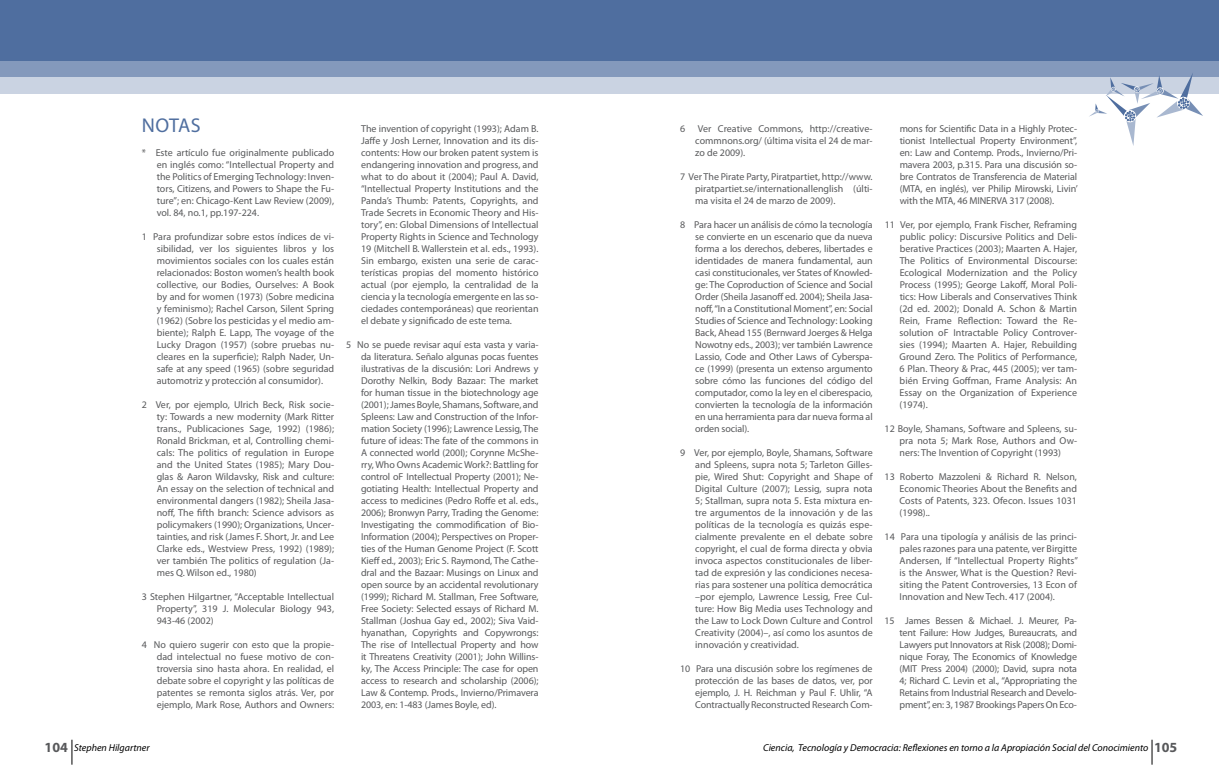
<style>
.page{position:relative;width:1219px;height:780px;background:#fff}
.page>*{position:absolute;margin:0;border:0;box-sizing:border-box;transform-origin:0 0}
.t1{font:20px "Myriad Pro";letter-spacing:.01em;color:#4f6e9f}
.t2{font:10px/12px "Myriad Pro";color:#58595b;text-align:justify}
.t3{font:italic 10px "Myriad Pro";color:#000}
.s1{font-weight:700;font-style:normal;font-size:14px;color:#58595b}
</style>
<div class="page">
<div style="left:0;top:42px;width:1219px;height:52px;background:#cad3e2"></div>
<div style="left:0;top:26px;width:1219px;height:51px;background:#8499bc"></div>
<svg style="left:71px;top:739px;width:1px;height:25px"></svg>
<svg style="left:1151px;top:739px;width:1px;height:25px"></svg>
<div style="left:0;top:0;width:1219px;height:60px;background:#4f6e9f"></div>
<svg style="left:1089px;top:73px;width:114px;height:73px"></svg>
<h1 class="t1" style="left:142px;top:113px;width:60px">notas</h1>
<p class="t2" style="left:157px;top:146px;width:179px;text-indent:-15px">* Este artículo fue originalmente publicado en inglés como: “Intellectual Property and the Politics of Emerging Technology: Inven&shy;tors, Citizens, and Powers to Shape the Fu&shy;ture”; en: Chicago-Kent Law Review (2009), vol. 84, no.1, pp.197-224.</p>
<p class="t2" style="left:157px;top:230px;width:179px;text-indent:-15px">1 Para profundizar sobre estos índices de vi&shy;sibilidad, ver los siguientes libros y los movimientos sociales con los cuales están relacionados: Boston women’s health book collective, our Bodies, Ourselves: A Book by and for women (1973) (Sobre medicina y feminismo); Rachel Carson, Silent Spring (1962) (Sobre los pesticidas y el medio am&shy;biente); Ralph E. Lapp, The voyage of the Lucky Dragon (1957) (sobre pruebas nu&shy;cleares en la superficie); Ralph Nader, Un&shy;safe at any speed (1965) (sobre seguridad automotriz y protección al consumidor).</p>
<p class="t2" style="left:157px;top:398px;width:179px;text-indent:-15px">2 Ver, por ejemplo, Ulrich Beck, Risk socie&shy;ty: Towards a new modernity (Mark Ritter trans., Publicaciones Sage, 1992) (1986); Ronald Brickman, et al, Controlling chemi&shy;cals: The politics of regulation in Europe and the United States (1985); Mary Dou&shy;glas &amp; Aaron Wildavsky, Risk and culture:<br>An essay on the selection of technical and environmental dangers (1982); Sheila Jasa&shy;noff, The fifth branch: Science advisors as policymakers (1990); Organizations, Uncer&shy;tainties, and risk (James F. Short, Jr. and Lee Clarke eds., Westview Press, 1992) (1989); ver también The politics of regulation (Ja&shy;mes Q. Wilson ed., 1980)</p>
<p class="t2" style="left:157px;top:590px;width:179px;text-indent:-15px">3 Stephen Hilgartner, “Acceptable Intellectual Property”, 319 J. Molecular Biology 943, 943-46 (2002)</p>
<p class="t2" style="left:157px;top:638px;width:179px;text-indent:-15px">4 No quiero sugerir con esto que la propie&shy;dad intelectual no fuese motivo de con&shy;troversia sino hasta ahora. En realidad, el debate sobre el copyright y las políticas de patentes se remonta siglos atrás. Ver, por ejemplo, Mark Rose, Authors and Owners:</p>
<p class="t2" style="left:361px;top:122px;width:179px">The invention of copyright (1993); Adam B.<br>Jaffe y Josh Lerner, Innovation and its dis&shy;contents: How our broken patent system is endangering innovation and progress, and what to do about it (2004); Paul A. David, “Intellectual Property Institutions and the Panda’s Thumb: Patents, Copyrights, and Trade Secrets in Economic Theory and His&shy;tory”, en: Global Dimensions of Intellectual Property Rights in Science and Technology 19 (Mitchell B. Wallerstein et aI. eds., 1993).<br>Sin embargo, existen una serie de carac&shy;terísticas propias del momento histórico actual (por ejemplo, la centralidad de la ciencia y la tecnología emergente en las so&shy;ciedades contemporáneas) que reorientan el debate y significado de este tema.</p>
<p class="t2" style="left:361px;top:338px;width:179px;text-indent:-15px">5 No se puede revisar aquí esta vasta y varia&shy;da literatura. Señalo algunas pocas fuentes ilustrativas de la discusión: Lori Andrews y Dorothy Nelkin, Body Bazaar: The market for human tissue in the biotechnology age (2001); James Boyle, Shamans, Software, and Spleens: Law and Construction of the Infor&shy;mation Society (1996); Lawrence Lessig, The future of ideas: The fate of the commons in A connected world (200I); Corynne McShe&shy;rry, Who Owns Academic Work?: Battling for control oF Intellectual Property (2001); Ne&shy;gotiating Health: Intellectual Property and access to medicines (Pedro Roffe et al. eds., 2006); Bronwyn Parry, Trading the Genome:<br>Investigating the commodification of Bio-Information (2004); Perspectives on Proper&shy;ties of the Human Genome Project (F. Scott Kieff ed., 2003); Eric S. Raymond, The Cathe&shy;dral and the Bazaar: Musings on Linux and open source by an accidental revolutionary (1999); Richard M. Stallman, Free Software, Free Society: Selected essays of Richard M.<br>Stallman (Joshua Gay ed., 2002); Siva Vaid&shy;hyanathan, Copyrights and Copywrongs:<br>The rise of Intellectual Property and how it Threatens Creativity (2001); John Willins&shy;ky, The Access Principle: The case for open access to research and scholarship (2006); Law &amp; Contemp. Prods., Invierno/Primavera 2003, en: 1-483 (James Boyle, ed).</p>
<p class="t2" style="left:680px;top:122px;width:7px">6</p>
<p class="t2" style="left:695px;top:122px;width:179px">Ver Creative Commons, http://creative&shy;commnons.org/ (última visita el 24 de mar&shy;zo de 2009).</p>
<p class="t2" style="left:695px;top:170px;width:179px;text-indent:-15px">7 Ver The Pirate Party, Piratpartiet, http://www. piratpartiet.se/internationallenglish (últi&shy;ma visita el 24 de marzo de 2009).</p>
<p class="t2" style="left:695px;top:218px;width:179px;text-indent:-15px">8 Para hacer un análisis de cómo la tecnología se convierte en un escenario que da nueva forma a los derechos, deberes, libertades e identidades de manera fundamental, aun casi constitucionales, ver States of Knowled&shy;ge: The Coproduction of Science and Social Order (Sheila Jasanoff ed. 2004); Sheila Jasa&shy;noff, “In a Constitutional Moment”, en: Social Studies of Science and Technology: Looking Back, Ahead 155 (Bernward Joerges &amp; Helga Nowotny eds., 2003); ver también Lawrence Lassio, Code and Other Laws of Cyberspa&shy;ce (1999) (presenta un extenso argumento sobre cómo las funciones del código del computador, como la ley en el ciberespacio, convierten la tecnología de la información en una herramienta para dar nueva forma al orden social).</p>
<p class="t2" style="left:695px;top:446px;width:179px;text-indent:-15px">9 Ver, por ejemplo, Boyle, Shamans, Software and Spleens, supra nota 5; Tarleton Gilles&shy;pie, Wired Shut: Copyright and Shape of Digital Culture (2007); Lessig, supra nota 5; Stallman, supra nota 5. Esta mixtura en&shy;tre argumentos de la innovación y de las políticas de la tecnología es quizás espe&shy;cialmente prevalente en el debate sobre copyright, el cual de forma directa y obvia invoca aspectos constitucionales de liber&shy;tad de expresión y las condiciones necesa&shy;rias para sostener una política democrática –por ejemplo, Lawrence Lessig, Free Cul&shy;ture: How Big Media uses Technology and the Law to Lock Down Culture and Control Creativity (2004)–, así como los asuntos de innovación y creatividad.</p>
<p class="t2" style="left:695px;top:662px;width:179px;text-indent:-15px">10 Para una discusión sobre los regímenes de protección de las bases de datos, ver, por ejemplo, J. H. Reichman y Paul F. Uhlir, “A Contractually Reconstructed Research Com-</p>
<p class="t2" style="left:900px;top:122px;width:180px">mons for Scientific Data in a Highly Protec&shy;tionist Intellectual Property Environment”, en: Law and Contemp. Prods., Invierno/Pri&shy;mavera 2003, p.315. Para una discusión so&shy;bre Contratos de Transferencia de Material (MTA, en inglés), ver Philip Mirowski, Livin’ with the MTA, 46 MINERVA</p>
<p class="t2" style="left:1009px;top:194px;width:46px">317 (2008).</p>
<p class="t2" style="left:900px;top:218px;width:179px;text-indent:-15px">11 Ver, por ejemplo, Frank Fischer, Reframing public policy: Discursive Politics and Deli&shy;berative Practices (2003); Maarten A. Hajer, The Politics of Environmental Discourse:<br>Ecological Modernization and the Policy Process (1995); George Lakoff, Moral Poli&shy;tics: How Liberals and Conservatives Think (2d ed. 2002); Donald A. Schon &amp; Martin Rein, Frame Reflection: Toward the Re&shy;solution oF Intractable Policy Controver&shy;sies (1994); Maarten A. Hajer, Rebuilding Ground Zero. The Politics of Performance, 6 Plan. Theory &amp; Prac, 445 (2005); ver tam&shy;bién Erving Goffman, Frame Analysis: An Essay on the Organization of Experience (1974).</p>
<p class="t2" style="left:900px;top:422px;width:179px;text-indent:-15px">12 Boyle, Shamans, Software and Spleens, su&shy;pra nota 5; Mark Rose, Authors and Ow&shy;ners: The Invention of Copyright (1993)</p>
<p class="t2" style="left:900px;top:470px;width:179px;text-indent:-15px">13 Roberto Mazzoleni &amp; Richard R. Nelson, Economic Theories About the Benefits and Costs of Patents, 323. Ofecon. Issues 1031 (1998)..</p>
<p class="t2" style="left:900px;top:530px;width:180px;text-indent:-15px">14 Para una tipología y análisis de las princi&shy;pales razones para una patente, ver Birgitte Andersen, If “Intellectual Property Rights” is the Answer, What is the Question? Revi&shy;siting the Patent Controversies, 13 Econ of Innovation and New Tech. 417 (2004).</p>
<p class="t2" style="left:900px;top:614px;width:179px;text-indent:-15px">15 James Bessen &amp; Michael. J. Meurer, Pa&shy;tent Failure: How Judges, Bureaucrats, and Lawyers put Innovators at Risk (2008); Domi&shy;nique Foray, The Economics of Knowledge (MIT Press 2004) (2000); David, supra nota 4; Richard C. Levin et al., “Appropriating the Retains from IndustriaI Research and Develo&shy;pment”, en: 3, 1987 Brookings Papers On Eco-</p>
<p class="t3" style="left:45px;top:741px;width:107px"><span class="s1">104</span> Stephen Hilgartner</p>
<p class="t3" style="left:763px;top:741px;width:416px">Ciencia, Tecnología y Democracia: Reflexiones en torno a la Apropiación Social del Conocimiento <span class="s1">105</span></p>
</div>
